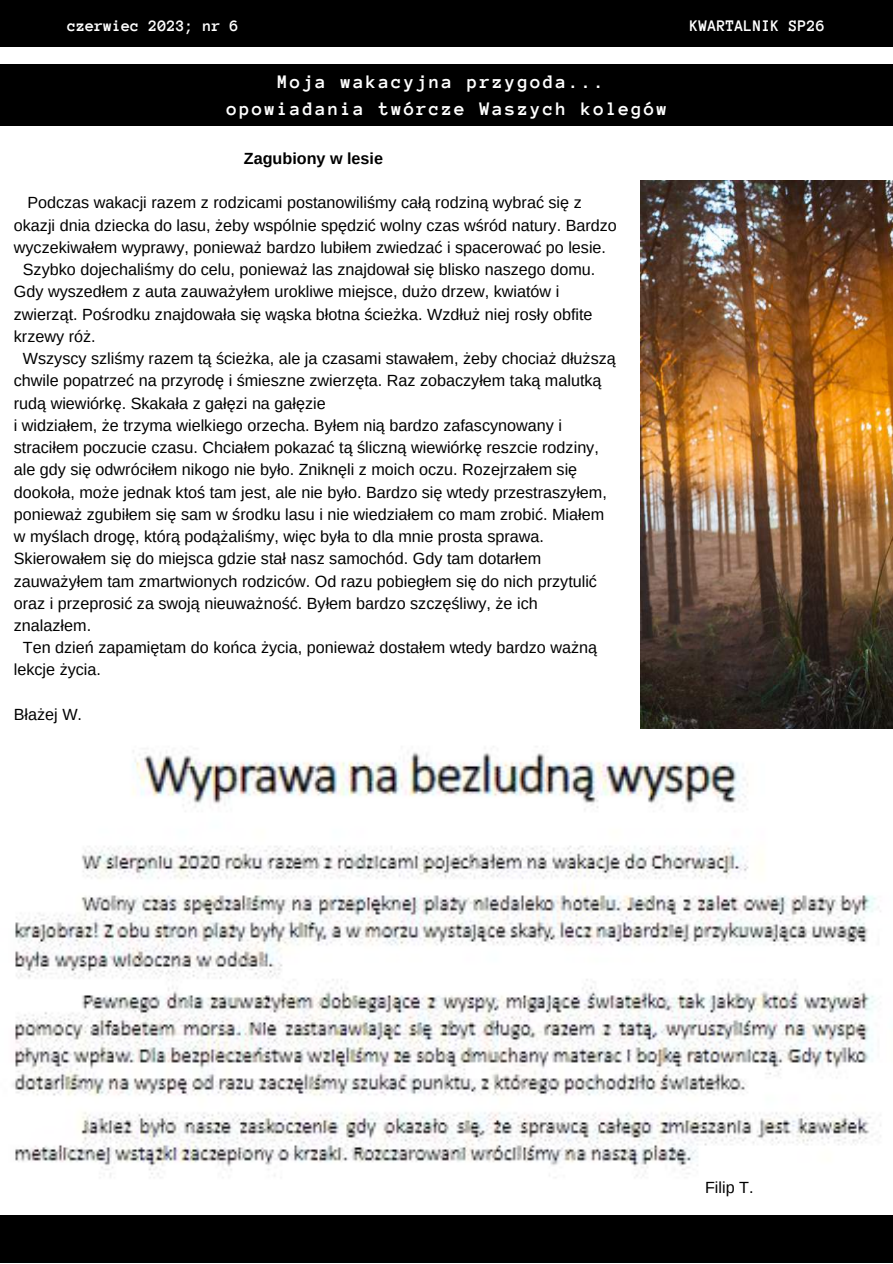
<style>
.page{position:relative;width:893px;height:1264px;background:#fff}
.page>*{position:absolute;margin:0;border:0;box-sizing:border-box;transform-origin:0 0}
.t1{font:700 19.5px/27px "Anonymous Pro";letter-spacing:.1em;color:#fff}
.t2{font:700 16.5px "Anonymous Pro";color:#fff}
.t3{font:16.2px "Arimo";color:#000}
.t4{font:700 16.2px "Arimo";color:#000}
</style>
<div class="page">
<div style="left:0;top:0;width:892px;height:47px;background:#000"></div>
<div style="left:0;top:65px;width:892px;height:60px;background:#000"></div>
<div style="left:0;top:1215px;width:892px;height:47px;background:#000"></div>
<img style="left:641px;top:180px;width:251px;height:549px">
<img style="left:12px;top:750px;width:869px;height:428px">
<p class="t2" style="left:67px;top:17px;width:173px">czerwiec 2023; nr 6</p>
<p class="t2" style="left:689px;top:17px;width:137px">KWARTALNIK SP26</p>
<p class="t1" style="left:227px;top:68px;width:442px;text-indent:51px">Moja wakacyjna przygoda... opowiadania twórcze Waszych kolegów</p>
<p class="t4" style="left:244px;top:149px;width:141px">Zagubiony w lesie</p>
<p class="t3" style="left:27px;top:194px;width:556px">Podczas wakacji razem z rodzicami postanowiliśmy całą rodziną wybrać się z</p>
<p class="t3" style="left:14px;top:216px;width:604px">okazji dnia dziecka do lasu, żeby wspólnie spędzić wolny czas wśród natury. Bardzo</p>
<p class="t3" style="left:14px;top:238px;width:593px">wyczekiwałem wyprawy, ponieważ bardzo lubiłem zwiedzać i spacerować po lesie.</p>
<p class="t3" style="left:23px;top:260px;width:574px">Szybko dojechaliśmy do celu, ponieważ las znajdował się blisko naszego domu.</p>
<p class="t3" style="left:14px;top:283px;width:547px">Gdy wyszedłem z auta zauważyłem urokliwe miejsce, dużo drzew, kwiatów i</p>
<p class="t3" style="left:14px;top:305px;width:580px">zwierząt. Pośrodku znajdowała się wąska błotna ścieżka. Wzdłuż niej rosły obfite</p>
<p class="t3" style="left:14px;top:327px;width:83px">krzewy róż.</p>
<p class="t3" style="left:23px;top:349px;width:594px">Wszyscy szliśmy razem tą ścieżka, ale ja czasami stawałem, żeby chociaż dłuższą</p>
<p class="t3" style="left:14px;top:371px;width:589px">chwile popatrzeć na przyrodę i śmieszne zwierzęta. Raz zobaczyłem taką malutką</p>
<p class="t3" style="left:14px;top:394px;width:313px">rudą wiewiórkę. Skakała z gałęzi na gałęzie</p>
<p class="t3" style="left:14px;top:416px;width:549px">i widziałem, że trzyma wielkiego orzecha. Byłem nią bardzo zafascynowany i</p>
<p class="t3" style="left:14px;top:438px;width:586px">straciłem poczucie czasu. Chciałem pokazać tą śliczną wiewiórkę reszcie rodziny,</p>
<p class="t3" style="left:14px;top:460px;width:565px">ale gdy się odwróciłem nikogo nie było. Zniknęli z moich oczu. Rozejrzałem się</p>
<p class="t3" style="left:14px;top:483px;width:594px">dookoła, może jednak ktoś tam jest, ale nie było. Bardzo się wtedy przestraszyłem,</p>
<p class="t3" style="left:14px;top:505px;width:592px">ponieważ zgubiłem się sam w środku lasu i nie wiedziałem co mam zrobić. Miałem</p>
<p class="t3" style="left:14px;top:527px;width:531px">w myślach drogę, którą podążaliśmy, więc była to dla mnie prosta sprawa.</p>
<p class="t3" style="left:14px;top:549px;width:529px">Skierowałem się do miejsca gdzie stał nasz samochód. Gdy tam dotarłem</p>
<p class="t3" style="left:14px;top:572px;width:584px">zauważyłem tam zmartwionych rodziców. Od razu pobiegłem się do nich przytulić</p>
<p class="t3" style="left:14px;top:594px;width:525px">oraz i przeprosić za swoją nieuważność. Byłem bardzo szczęśliwy, że ich</p>
<p class="t3" style="left:14px;top:616px;width:79px">znalazłem.</p>
<p class="t3" style="left:23px;top:638px;width:575px">Ten dzień zapamiętam do końca życia, ponieważ dostałem wtedy bardzo ważną</p>
<p class="t3" style="left:14px;top:660px;width:89px">lekcje życia.</p>
<p class="t3" style="left:14px;top:705px;width:70px">Błażej W.</p>
<p class="t3" style="left:705px;top:1177px;width:50px">Filip T.</p>
</div>
